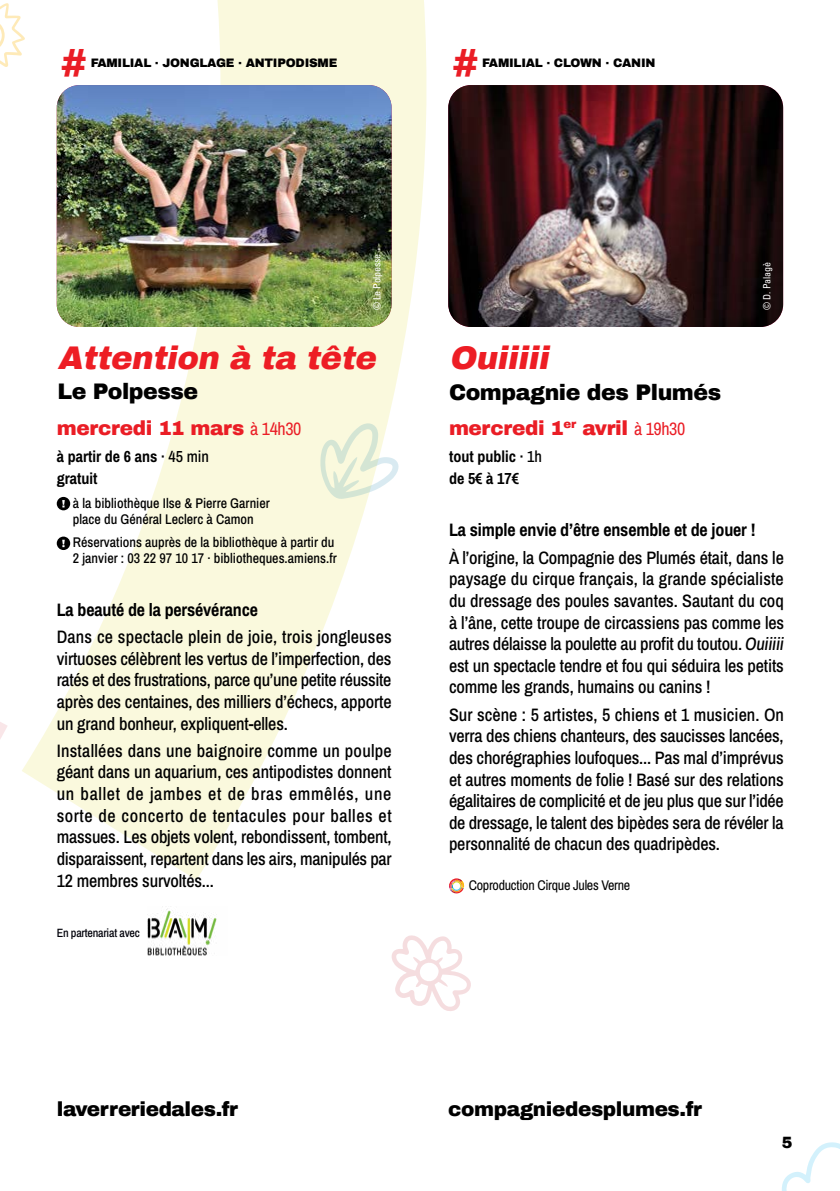
<style>
.page{position:relative;width:840px;height:1191px;background:#fff}
.page>*{position:absolute;margin:0;border:0;box-sizing:border-box;transform-origin:0 0}
.t1{font:900 38.4px "Archivo";color:#ea1d25}
.t2{font:italic 900 32px "Archivo";color:#ed1d24}
.t3{font:900 22px "Archivo";letter-spacing:-.02em;color:#000}
.t4{font:900 20px "Archivo";letter-spacing:-.02em;color:#ea1d25}
.t5{font:900 20px "Archivo";letter-spacing:-.02em;color:#000}
.t6{font:500 18px/21.6px "Archivo Narrow";letter-spacing:-.01em;color:#000;text-align:justify}
.t7{font:700 18px "Archivo Narrow";letter-spacing:-.01em;color:#000}
.t8{font:700 16px/21.6px "Archivo Narrow";color:#000}
.t9{font:900 16px "Archivo";color:#000}
.t10{font:500 14px/16px "Archivo Narrow";color:#000}
.t11{font:14px "Archivo Narrow";letter-spacing:-.02em;color:#000}
.t12{font:900 12px "Archivo";letter-spacing:-.02em;color:#000}
.t13{font:500 12px "Archivo Narrow";letter-spacing:-.02em;color:#000009}
.t14{font:condensed 10px "Univers LT Std";letter-spacing:-.02em;color:#fff}
.s1{font-family:"Archivo Narrow";font-weight:400;font-size:18px}
.s2{font-weight:500}
.s3{font-style:italic}
</style>
<div class="page">
<svg style="left:31px;top:0;width:434px;height:894px"></svg>
<svg style="left:0;top:722px;width:31px;height:55px"></svg>
<img style="left:448px;top:85px;width:334px;height:242px">
<img style="left:57px;top:85px;width:334px;height:242px">
<div style="left:57px;top:497px;width:13px;height:13px;background:#000;border-radius:50%"></div>
<svg style="left:62px;top:500px;width:3px;height:7px"></svg>
<svg style="left:57px;top:536px;width:13px;height:14px"></svg>
<svg style="left:62px;top:540px;width:3px;height:7px"></svg>
<svg style="left:449px;top:878px;width:15px;height:15px"></svg>
<img style="left:147px;top:906px;width:70px;height:49px">
<svg style="left:0;top:3px;width:25px;height:64px"></svg>
<svg style="left:320px;top:421px;width:80px;height:78px"></svg>
<svg style="left:391px;top:935px;width:80px;height:76px"></svg>
<svg style="left:782px;top:1142px;width:57px;height:49px"></svg>
<h1 class="t1" style="left:61px;top:39px;width:27px">#</h1>
<p class="t12" style="left:91px;top:55px;width:248px">FAMILIAL · JONGLAGE · ANTIPODISME</p>
<h1 class="t1" style="left:452px;top:39px;width:27px">#</h1>
<p class="t12" style="left:482px;top:55px;width:174px">FAMILIAL · CLOWN · CANIN</p>
<p class="t14" style="left:370px;top:310px;width:58px;rotate:-90deg">© Le Polpesse</p>
<p class="t14" style="left:760px;top:310px;width:49px;rotate:-90deg">© D. Palagè</p>
<h2 class="t2" style="left:57px;top:338px;width:326px">Attention à ta tête</h2>
<h2 class="t2" style="left:449px;top:338px;width:108px">Ouiiiii</h2>
<p class="t3" style="left:57px;top:378px;width:142px">Le Polpesse</p>
<p class="t3" style="left:449px;top:378px;width:273px">Compagnie des Plumés</p>
<p class="t4" style="left:57px;top:416px;width:246px">mercredi 11 mars <span class="s1">à 14h30</span></p>
<p class="t8" style="left:57px;top:445px;width:154px">à partir de 6 ans · <span class="s2">45 min </span>gratuit</p>
<p class="t10" style="left:73px;top:494px;width:198px">à la bibliothèque Ilse &amp; Pierre Garnier place du Général Leclerc à Camon</p>
<p class="t10" style="left:73px;top:534px;width:265px">Réservations auprès de la bibliothèque à partir du<br>2 janvier : 03 22 97 10 17 · bibliotheques.amiens.fr</p>
<p class="t7" style="left:57px;top:597px;width:203px">La beauté de la persévérance</p>
<p class="t6" style="left:57px;top:625px;width:336px">Dans ce spectacle plein de joie, trois jongleuses virtuoses célèbrent les vertus de l’imperfection, des ratés et des frustrations, parce qu’une petite réussite après des centaines, des milliers d’échecs, apporte un grand bonheur, expliquent-elles.</p>
<p class="t6" style="left:57px;top:739px;width:336px">Installées dans une baignoire comme un poulpe géant dans un aquarium, ces antipodistes donnent un ballet de jambes et de bras emmêlés, une sorte de concerto de tentacules pour balles et massues. Les objets volent, rebondissent, tombent, disparaissent, repartent dans les airs, manipulés par 12 membres survoltés...</p>
<p class="t13" style="left:57px;top:924px;width:85px">En partenariat avec</p>
<p class="t4" style="left:449px;top:416px;width:238px">mercredi 1<sup>er</sup> avril <span class="s1">à 19h30</span></p>
<p class="t8" style="left:449px;top:445px;width:94px">tout public · <span class="s2">1h </span>de 5€ à 17€</p>
<p class="t7" style="left:449px;top:517px;width:308px">La simple envie d’être ensemble et de jouer !</p>
<p class="t6" style="left:449px;top:546px;width:336px">À l’origine, la Compagnie des Plumés était, dans le paysage du cirque français, la grande spécialiste du dressage des poules savantes. Sautant du coq à l’âne, cette troupe de circassiens pas comme les autres délaisse la poulette au profit du toutou. <span class="s3">Ouiiiii </span>est un spectacle tendre et fou qui séduira les petits comme les grands, humains ou canins !</p>
<p class="t6" style="left:449px;top:703px;width:336px">Sur scène : 5 artistes, 5 chiens et 1 musicien. On verra des chiens chanteurs, des saucisses lancées, des chorégraphies loufoques... Pas mal d’imprévus et autres moments de folie ! Basé sur des relations égalitaires de complicité et de jeu plus que sur l’idée de dressage, le talent des bipèdes sera de révéler la personnalité de chacun des quadripèdes.</p>
<p class="t11" style="left:468px;top:875px;width:163px">Coproduction Cirque Jules Verne</p>
<p class="t5" style="left:57px;top:1096px;width:183px">laverreriedales.fr</p>
<p class="t5" style="left:448px;top:1096px;width:255px">compagniedesplumes.fr</p>
<p class="t9" style="left:781px;top:1133px;width:12px">5</p>
</div>
